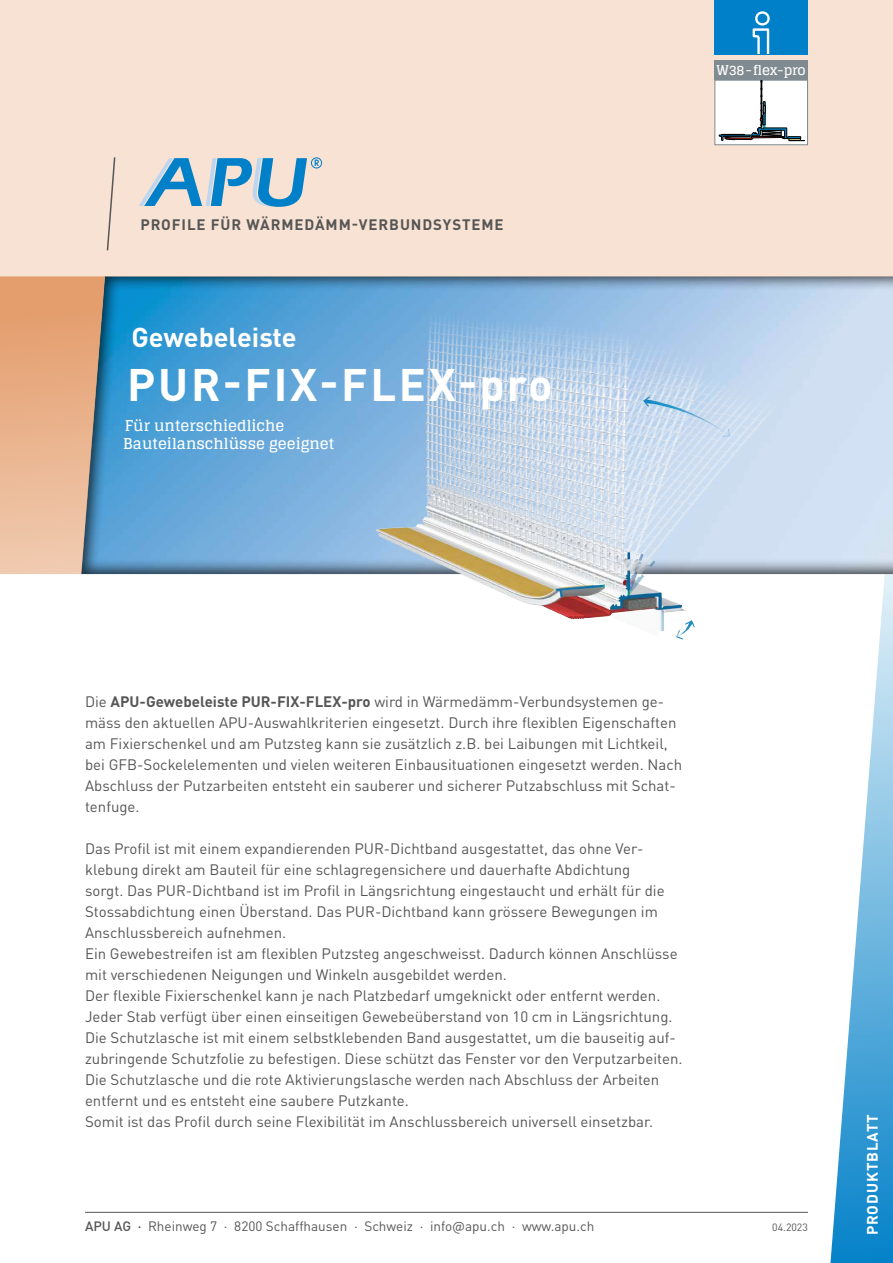
<style>
.page{position:relative;width:893px;height:1263px;background:#fff}
.page>*{position:absolute;margin:0;border:0;box-sizing:border-box;transform-origin:0 0}
.t1{font:700 45px "DIN Pro";letter-spacing:.06em;color:#fff}
.t2{font:700 27px "DIN Pro";color:#fff}
.t3{font:15px/21px "DIN Pro";color:#565656}
.t4{font:700 15px/18px "Glegoo";color:#fff}
.t5{font:700 15px "DIN Pro";letter-spacing:.06em;color:#565656}
.t6{font:700 15px "DIN Pro";letter-spacing:.06em;color:#fff}
.t7{font:13.5px "DIN Pro";color:#565656}
.t8{font:700 13.5px "Glegoo";letter-spacing:-.02em;color:#fff}
.t9{font:10.5px "DIN Pro";color:#565656}
.s1{font-weight:700}
.s2{font-weight:500}
</style>
<div class="page">
<hr style="left:85px;top:1212px;width:723px;height:1px;background:#565656">
<div style="left:0;top:0;width:893px;height:276px;background:#f7e2d3"></div>
<svg style="left:830px;top:575px;width:63px;height:688px"></svg>
<div style="left:714px;top:0;width:94px;height:54px;background:#0080c8"></div>
<svg style="left:753px;top:11px;width:17px;height:43px"></svg>
<svg style="left:139px;top:157px;width:183px;height:50px"></svg>
<svg style="left:106px;top:157px;width:10px;height:94px"></svg>
<svg style="left:81px;top:276px;width:812px;height:299px;background:#76aed8"></svg>
<svg style="left:0;top:276px;width:105px;height:298px;background:#d9ab8a"></svg>
<div style="left:714px;top:60px;width:94px;height:20px;background:#808b91"></div>
<div style="left:715px;top:80px;width:92px;height:65px;background:#fff"></div>
<div style="left:714px;top:80px;width:94px;height:65px;border:1px solid #808b91"></div>
<img style="left:375px;top:301px;width:433px;height:339px">
<svg style="left:719px;top:81px;width:86px;height:60px"></svg>
<p class="t5" style="left:140px;top:212px;width:365px">PROFILE FÜR WÄRMEDÄMM-VERBUNDSYSTEME</p>
<h2 class="t2" style="left:131px;top:314px;width:167px">Gewebeleiste</h2>
<h1 class="t1" style="left:127px;top:347px;width:427px">PUR-FIX-FLEX-pro</h1>
<p class="t4" style="left:123px;top:417px;width:213px">Für unterschiedliche<br>Bauteilanschlüsse geeignet</p>
<p class="t8" style="left:717px;top:62px;width:91px">W38 - flex-pro</p>
<p class="t3" style="left:85px;top:689px;width:599px">Die <span class="s1">APU-Gewebeleiste PUR-FIX-FLEX-pro</span> wird in Wärmedämm-Verbundsystemen ge&shy;mäss den aktuellen APU-Auswahlkriterien eingesetzt. Durch ihre flexiblen Eigenschaften am Fixierschenkel und am Putzsteg kann sie zusätzlich z.B. bei Laibungen mit Lichtkeil, bei GFB-Sockelelementen und vielen weiteren Einbausituationen eingesetzt werden. Nach Abschluss der Putzarbeiten entsteht ein sauberer und sicherer Putzabschluss mit Schat&shy;tenfuge.</p>
<p class="t3" style="left:85px;top:836px;width:599px">Das Profil ist mit einem expandierenden PUR-Dichtband ausgestattet, das ohne Ver&shy;klebung direkt am Bauteil für eine schlagregensichere und dauerhafte Abdichtung<br>sorgt. Das PUR-Dichtband ist im Profil in Längsrichtung eingestaucht und erhält für die Stossabdichtung einen Überstand. Das PUR-Dichtband kann grössere Bewegungen im Anschlussbereich aufnehmen.<br>Ein Gewebestreifen ist am flexiblen Putzsteg angeschweisst. Dadurch können Anschlüsse mit verschiedenen Neigungen und Winkeln ausgebildet werden.<br>Der flexible Fixierschenkel kann je nach Platzbedarf umgeknickt oder entfernt werden.<br>Jeder Stab verfügt über einen einseitigen Gewebeüberstand von 10 cm in Längsrichtung.<br>Die Schutzlasche ist mit einem selbstklebenden Band ausgestattet, um die bauseitig auf&shy;zubringende Schutzfolie zu befestigen. Diese schützt das Fenster vor den Verputzarbeiten.<br>Die Schutzlasche und die rote Aktivierungslasche werden nach Abschluss der Arbeiten entfernt und es entsteht eine saubere Putzkante.<br>Somit ist das Profil durch seine Flexibilität im Anschlussbereich universell einsetzbar.</p>
<p class="t7" style="left:85px;top:1215px;width:511px"><span class="s2">APU AG ·</span> Rheinweg 7 · 8200 Schaffhausen · Schweiz · info@apu.ch · www.apu.ch</p>
<p class="t9" style="left:772px;top:1219px;width:37px">04.2023</p>
<p class="t6" style="left:860px;top:1235px;width:123px;rotate:-90deg">PRODUKTBLATT</p>
</div>
